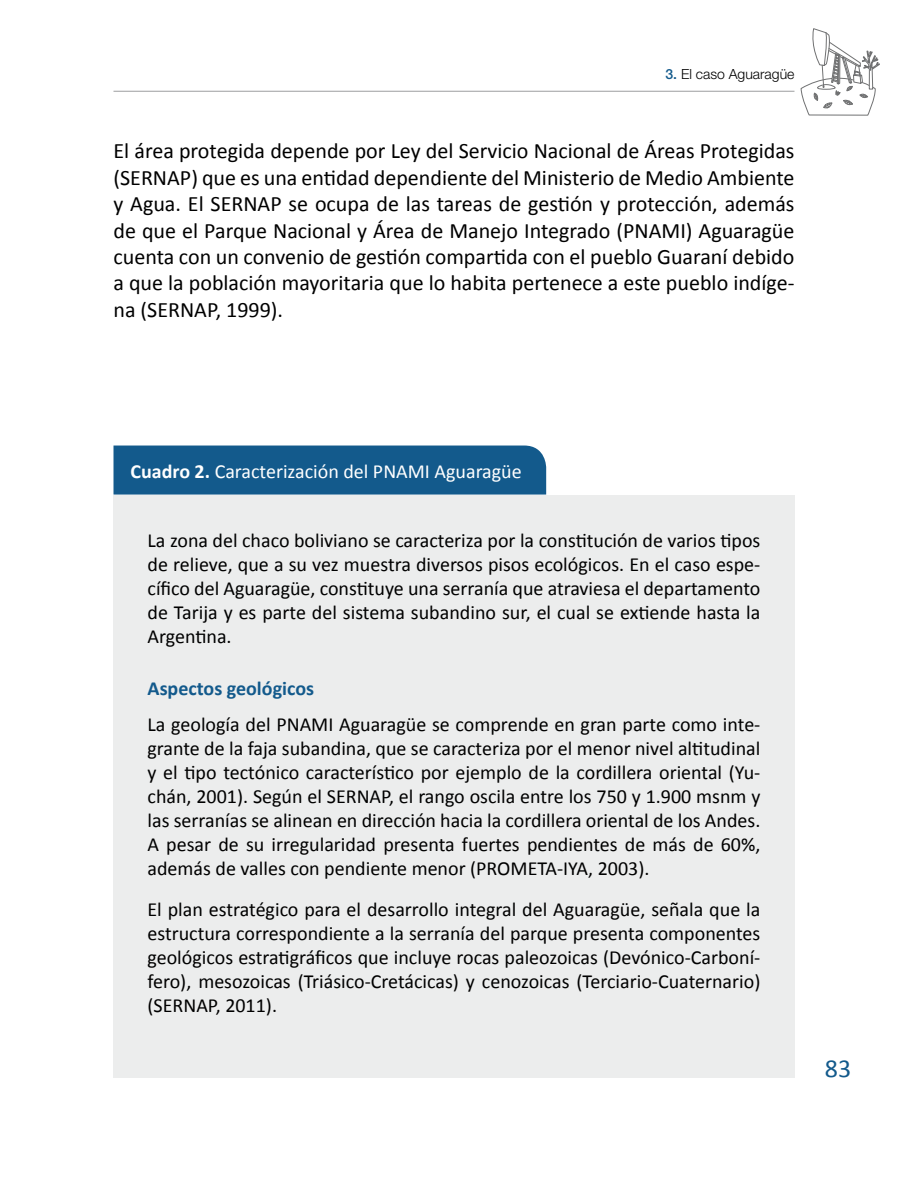
<style>
.page{position:relative;width:908px;height:1191px;background:#fff}
.page>*{position:absolute;margin:0;border:0;box-sizing:border-box;transform-origin:0 0}
.t1{font:26px "Calibri";color:#135a8c}
.t2{font:22px/26.4px "Calibri";color:#000;text-align:justify}
.t3{font:20px/24px "Calibri";color:#000;text-align:justify}
.t4{font:20px "Calibri";color:#fff}
.t5{font:700 20px "Calibri";color:#135a8c}
.t6{font:300 14px "Helvetica Neue";color:#000}
.s1{font-weight:500;color:#135a8c}
.s2{font-weight:700}
</style>
<div class="page">
<hr style="left:113px;top:91px;width:681px;height:1px;background:#9c9e9f">
<svg style="left:800px;top:28px;width:79px;height:87px"></svg>
<div style="left:113px;top:495px;width:681px;height:582px;background:#eceded"></div>
<div style="left:113px;top:445px;width:433px;height:49px;background:#135a8c"></div>
<p class="t6" style="left:665px;top:66px;width:130px"><span class="s1">3.</span> El caso Aguaragüe</p>
<p class="t2" style="left:113px;top:138px;width:682px">El área protegida depende por Ley del Servicio Nacional de Áreas Protegidas (SERNAP) que es una entidad dependiente del Ministerio de Medio Ambiente y Agua. El SERNAP se ocupa de las tareas de gestión y protección, además de que el Parque Nacional y Área de Manejo Integrado (PNAMI) Aguaragüe cuenta con un convenio de gestión compartida con el pueblo Guaraní debido a que la población mayoritaria que lo habita pertenece a este pueblo indíge&shy;na (SERNAP, 1999).</p>
<p class="t4" style="left:130px;top:458px;width:392px"><span class="s2">Cuadro 2.</span> Caracterización del PNAMI Aguaragüe</p>
<p class="t3" style="left:147px;top:528px;width:614px">La zona del chaco boliviano se caracteriza por la constitución de varios tipos de relieve, que a su vez muestra diversos pisos ecológicos. En el caso espe&shy;cífico del Aguaragüe, constituye una serranía que atraviesa el departamento de Tarija y es parte del sistema subandino sur, el cual se extiende hasta la Argentina.</p>
<p class="t5" style="left:147px;top:676px;width:168px">Aspectos geológicos</p>
<p class="t3" style="left:147px;top:712px;width:614px">La geología del PNAMI Aguaragüe se comprende en gran parte como inte&shy;grante de la faja subandina, que se caracteriza por el menor nivel altitudinal y el tipo tectónico característico por ejemplo de la cordillera oriental (Yu&shy;chán, 2001). Según el SERNAP, el rango oscila entre los 750 y 1.900 msnm y las serranías se alinean en dirección hacia la cordillera oriental de los Andes.<br>A pesar de su irregularidad presenta fuertes pendientes de más de 60%, además de valles con pendiente menor (PROMETA-IYA, 2003).</p>
<p class="t3" style="left:147px;top:897px;width:614px">El plan estratégico para el desarrollo integral del Aguaragüe, señala que la estructura correspondiente a la serranía del parque presenta componentes geológicos estratigráficos que incluye rocas paleozoicas (Devónico-Carboní&shy;fero), mesozoicas (Triásico-Cretácicas) y cenozoicas (Terciario-Cuaternario) (SERNAP, 2011).</p>
<h1 class="t1" style="left:824px;top:1052px;width:28px">83</h1>
</div>
